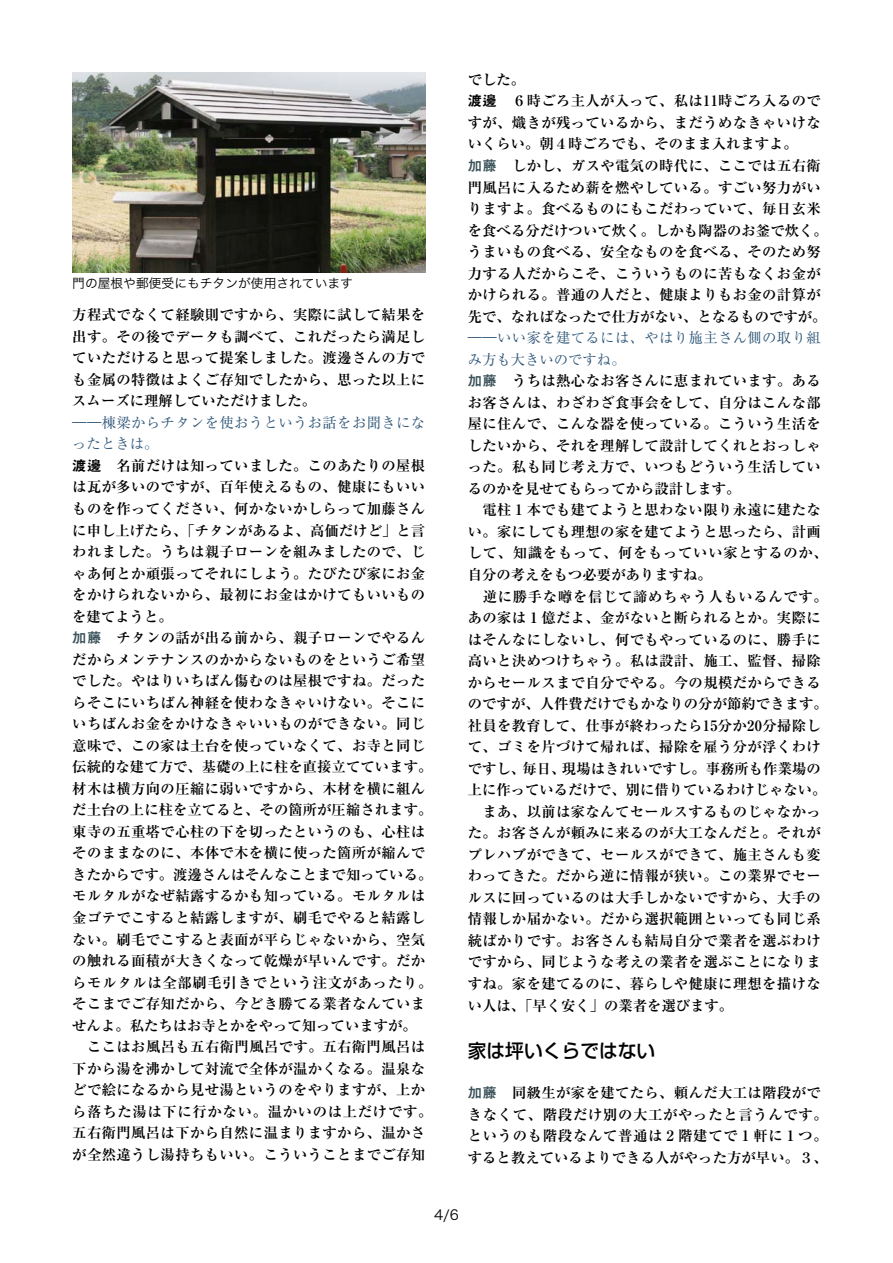
<style>
.page{position:relative;width:893px;height:1263px;background:#fff}
.page>*{position:absolute;margin:0;border:0;box-sizing:border-box;transform-origin:0 0}
.t1{font:500 19.2px "Shin Go Pro";color:#000}
.t2{font:700 14.4px/21.6px "Ryumin Pro";letter-spacing:.025em;color:#000}
.t3{font:700 14.4px/21.6px "Ryumin Pro";letter-spacing:.045em;color:#000}
.t4{font:700 14.4px "Ryumin Pro";color:#000}
.t5{font:700 14.4px "Ryumin Pro";letter-spacing:.005em;color:#000}
.t6{font:700 14.4px "Ryumin Pro";letter-spacing:.05em;color:#000}
.t7{font:13.8px "Hira Kaku Pro W3";color:#000}
.t8{font:12.75px "Hira Kaku Pro W3";color:#000}
.s1{font-weight:400;color:#305779}
.s2{font-family:"Midashi Go Pro MB31";font-weight:400}
.s3{font-family:"Midashi Go Pro MB31";font-weight:400;color:#3a5258}
</style>
<div class="page">
<img style="left:72px;top:72px;width:353px;height:200px">
<p class="t8" style="left:72px;top:278px;width:282px">門の屋根や郵便受にもチタンが使用されています</p>
<p class="t2" style="left:72px;top:306px;width:354px;text-align:justify">方程式でなくて経験則ですから、実際に試して結果を出す。その後でデータも調べて、これだったら満足していただけると思って提案しました。渡邊さんの方でも金属の特徴はよくご存知でしたから、思った以上にスムーズに理解していただけました。</p>
<p class="t2" style="left:72px;top:414px;width:362px"><span class="s1">――棟梁からチタンを使おうというお話をお聞きになったときは。<br></span><span class="s2">渡邊　</span>名前だけは知っていました。このあたりの屋根は瓦が多いのですが、百年使えるもの、健康にもいいものを作ってください、何かないかしらって加藤さんに申し上げたら、「チタンがあるよ、高価だけど」と言われました。うちは親子ローンを組みましたので、じゃあ何とか頑張ってそれにしよう。たびたび家にお金をかけられないから、最初にお金はかけてもいいものを建てようと。<br><span class="s3">加藤　</span>チタンの話が出る前から、親子ローンでやるんだからメンテナンスのかからないものをというご希望でした。やはりいちばん傷むのは屋根ですね。だったらそこにいちばん神経を使わなきゃいけない。そこにいちばんお金をかけなきゃいいものができない。同じ意味で、この家は土台を使っていなくて、お寺と同じ伝統的な建て方で、基礎の上に柱を直接立てています。材木は横方向の圧縮に弱いですから、木材を横に組んだ土台の上に柱を立てると、その箇所が圧縮されます。東寺の五重塔で心柱の下を切ったというのも、心柱はそのままなのに、本体で木を横に使った箇所が縮んできたからです。渡邊さんはそんなことまで知っている。モルタルがなぜ結露するかも知っている。モルタルは金ゴテでこすると結露しますが、刷毛でやると結露しない。刷毛でこすると表面が平らじゃないから、空気の触れる面積が大きくなって乾燥が早いんです。だからモルタルは全部刷毛引きでという注文があったり。そこまでご存知だから、今どき勝てる業者なんていませんよ。私たちはお寺とかをやって知っていますが。</p>
<p class="t2" style="left:72px;top:1038px;width:362px;text-align:center">ここはお風呂も五右衛門風呂です。五右衛門風呂は<br>下から湯を沸かして対流で全体が温かくなる。温泉などで絵になるから見せ湯というのをやりますが、上から落ちた湯は下に行かない。温かいのは上だけです。五右衛門風呂は下から自然に温まりますから、温かさが全然違うし湯持ちもいい。こういうことまでご存知</p>
<p class="t2" style="left:468px;top:71px;width:362px">でした。<br><span class="s2">渡邊　</span>６時ごろ主人が入って、私は11時ごろ入るのですが、熾きが残っているから、まだうめなきゃいけないくらい。朝４時ごろでも、そのまま入れますよ。<br><span class="s3">加藤　</span>しかし、ガスや電気の時代に、ここでは五右衛門風呂に入るため薪を燃やしている。すごい努力がいりますよ。食べるものにもこだわっていて、毎日玄米を食べる分だけついて炊く。しかも陶器のお釜で炊く。うまいもの食べる、安全なものを食べる、そのため努力する人だからこそ、こういうものに苦もなくお金がかけられる。普通の人だと、健康よりもお金の計算が先で、なればなったで仕方がない、となるものですが。</p>
<p class="t2" style="left:468px;top:329px;width:354px"><span class="s1">――いい家を建てるには、やはり施主さん側の取り組み方も大きいのですね。<br></span><span class="s3">加藤　</span>うちは熱心なお客さんに恵まれています。あるお客さんは、わざわざ食事会をして、自分はこんな部屋に住んで、こんな器を使っている。こういう生活をしたいから、それを理解して設計してくれとおっしゃった。私も同じ考え方で、いつもどういう生活しているのかを見せてもらってから設計します。</p>
<p class="t2" style="left:468px;top:501px;width:362px;text-indent:15px">電柱１本でも建てようと思わない限り永遠に建たない。家にしても理想の家を建てようと思ったら、計画して、知識をもって、何をもっていい家とするのか、自分の考えをもつ必要がありますね。</p>
<p class="t6" style="left:483px;top:591px;width:347px">逆に勝手な噂を信じて諦めちゃう人もいるんです。</p>
<p class="t2" style="left:468px;top:609px;width:354px">あの家は１億だよ、金がないと断られるとか。実際に</p>
<p class="t2" style="left:468px;top:630px;width:354px">はそんなにしないし、何でもやっているのに、勝手に</p>
<p class="t2" style="left:468px;top:652px;width:354px">高いと決めつけちゃう。私は設計、施工、監督、掃除</p>
<p class="t2" style="left:468px;top:673px;width:354px">からセールスまで自分でやる。今の規模だからできる</p>
<p class="t5" style="left:468px;top:698px;width:362px">のですが、人件費だけでもかなりの分が節約できます。</p>
<p class="t2" style="left:468px;top:716px;width:354px">社員を教育して、仕事が終わったら15分か20分掃除し</p>
<p class="t2" style="left:468px;top:738px;width:354px">て、ゴミを片づけて帰れば、掃除を雇う分が浮くわけ</p>
<p class="t4" style="left:468px;top:763px;width:354px">ですし、毎日、現場はきれいですし。事務所も作業場の</p>
<p class="t4" style="left:468px;top:784px;width:360px">上に作っているだけで、別に借りているわけじゃない。</p>
<p class="t2" style="left:482px;top:803px;width:340px">まあ、以前は家なんてセールスするものじゃなかっ</p>
<p class="t2" style="left:468px;top:824px;width:354px">た。お客さんが頼みに来るのが大工なんだと。それが</p>
<p class="t2" style="left:468px;top:846px;width:354px">プレハブができて、セールスができて、施主さんも変</p>
<p class="t2" style="left:468px;top:867px;width:354px">わってきた。だから逆に情報が狭い。この業界でセー</p>
<p class="t2" style="left:468px;top:889px;width:354px">ルスに回っているのは大手しかないですから、大手の</p>
<p class="t2" style="left:468px;top:910px;width:354px">情報しか届かない。だから選択範囲といっても同じ系</p>
<p class="t2" style="left:468px;top:932px;width:354px">統ばかりです。お客さんも結局自分で業者を選ぶわけ</p>
<p class="t2" style="left:468px;top:953px;width:354px">ですから、同じような考えの業者を選ぶことになりま</p>
<p class="t2" style="left:468px;top:975px;width:354px">すね。家を建てるのに、暮らしや健康に理想を描けな</p>
<p class="t4" style="left:468px;top:1000px;width:267px">い人は、「早く安く」の業者を選びます。</p>
<h1 class="t1" style="left:468px;top:1043px;width:189px">家は坪いくらではない</h1>
<p class="t3" style="left:468px;top:1084px;width:362px"><span class="s3">加藤　</span>同級生が家を建てたら、頼んだ大工は階段ができなくて、階段だけ別の大工がやったと言うんです。というのも階段なんて普通は２階建てで１軒に１つ。すると教えているよりできる人がやった方が早い。３、</p>
<p class="t7" style="left:434px;top:1209px;width:26px">4/6</p>
</div>
